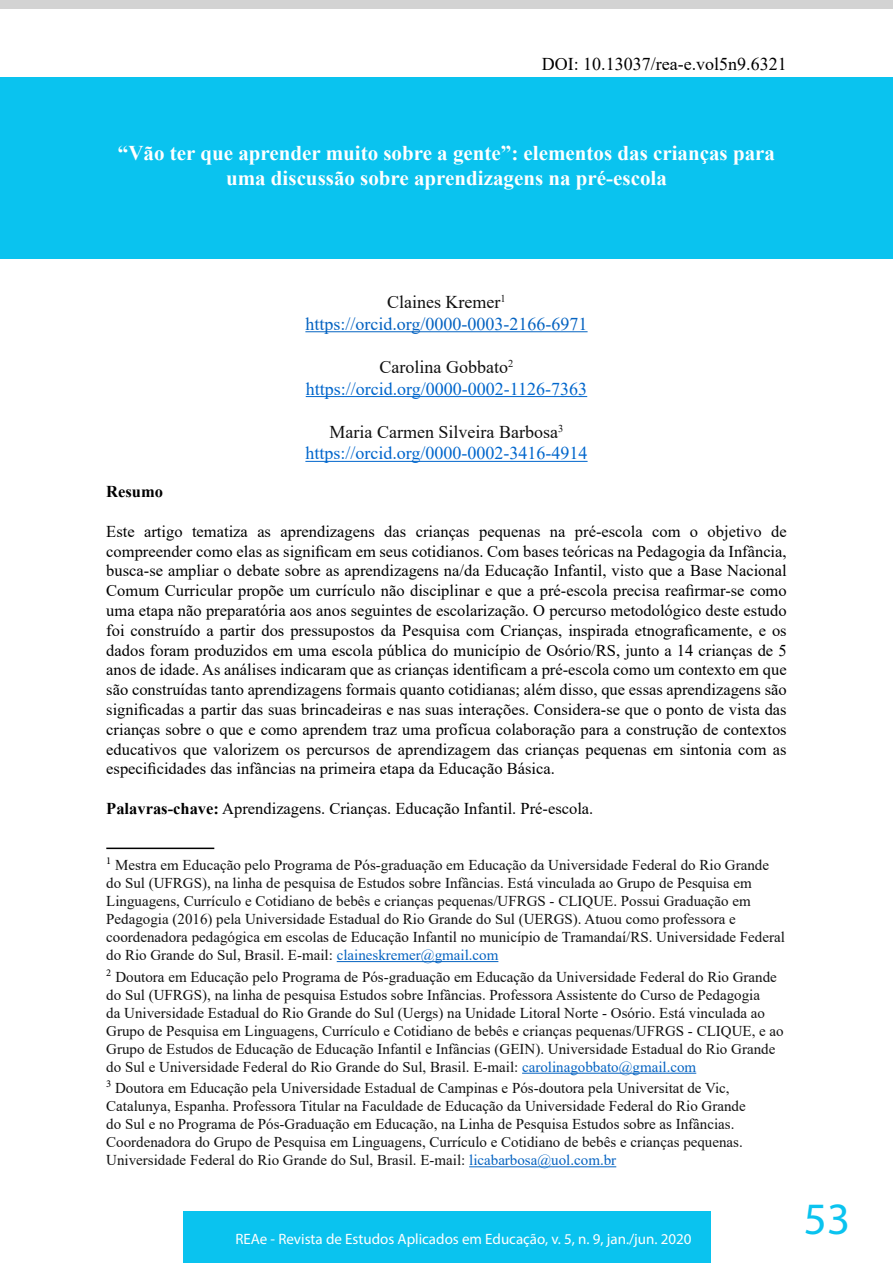
<style>
.page{position:relative;width:893px;height:1263px;background:#fff}
.page>*{position:absolute;margin:0;border:0;box-sizing:border-box;transform-origin:0 0}
.t1{font:45px "Myriad Pro";color:#0ac3ef}
.t2{font:700 21px/25.2px "Times New Roman";color:#fff;text-align:center}
.t3{font:18px/21.6px "Times New Roman";color:#06c;text-align:center}
.t4{font:18px/21.6px "Times New Roman";color:#0563c1;text-align:center}
.t5{font:18px "Times New Roman";color:#000}
.t6{font:16.5px/19.8px "Times New Roman";color:#000;text-align:justify}
.t7{font:700 16.5px "Times New Roman";color:#000}
.t8{font:15px/18px "Times New Roman";color:#111}
.t9{font:15px "Myriad Pro";color:#fff}
.s1{color:#111}
.s2{font-weight:700}
.s3{color:#0563c1}
</style>
<div class="page">
<div style="left:183px;top:1212px;width:527px;height:51px;background:#0ac3ef"></div>
<div style="left:0;top:0;width:893px;height:9px;background:#d3d3d3"></div>
<div style="left:0;top:77px;width:893px;height:182px;background:#0ac3ef"></div>
<hr style="left:305px;top:331px;width:283px;height:1px;background:#0563c1">
<hr style="left:306px;top:396px;width:281px;height:1px;background:#06c">
<hr style="left:305px;top:461px;width:283px;height:1px;background:#06c">
<hr style="left:106px;top:847px;width:108px;height:2px;background:#000">
<hr style="left:337px;top:961px;width:161px;height:1px;background:#0563c1">
<hr style="left:522px;top:1073px;width:174px;height:1px;background:#0563c1">
<hr style="left:469px;top:1166px;width:147px;height:1px;background:#0563c1">
<p class="t5" style="left:542px;top:51px;width:246px">DOI: 10.13037/rea-e.vol5n9.6321</p>
<h2 class="t2" style="left:118px;top:139px;width:658px">“Vão ter que aprender muito sobre a gente”: elementos das crianças para uma discussão sobre aprendizagens na pré-escola</h2>
<p class="t4" style="left:305px;top:291px;width:284px"><span class="s1">Claines Kremer</span><sup>1 </sup>https://orcid.org/0000-0003-2166-6971</p>
<p class="t3" style="left:306px;top:356px;width:283px"><span class="s1">Carolina Gobbato</span><sup>2 </sup>https://orcid.org/0000-0002-1126-7363</p>
<p class="t3" style="left:305px;top:420px;width:284px"><span class="s1">Maria Carmen Silveira Barbosa</span><sup>3 </sup>https://orcid.org/0000-0002-3416-4914</p>
<p class="t7" style="left:106px;top:480px;width:58px">Resumo</p>
<p class="t6" style="left:106px;top:521px;width:682px">Este artigo tematiza as aprendizagens das crianças pequenas na pré-escola com o objetivo de compreender como elas as significam em seus cotidianos. Com bases teóricas na Pedagogia da Infância, busca-se ampliar o debate sobre as aprendizagens na/da Educação Infantil, visto que a Base Nacional Comum Curricular propõe um currículo não disciplinar e que a pré-escola precisa reafirmar-se como uma etapa não preparatória aos anos seguintes de escolarização. O percurso metodológico deste estudo foi construído a partir dos pressupostos da Pesquisa com Crianças, inspirada etnograficamente, e os dados foram produzidos em uma escola pública do município de Osório/RS, junto a 14 crianças de 5 anos de idade. As análises indicaram que as crianças identificam a pré-escola como um contexto em que são construídas tanto aprendizagens formais quanto cotidianas; além disso, que essas aprendizagens são significadas a partir das suas brincadeiras e nas suas interações. Considera-se que o ponto de vista das crianças sobre o que e como aprendem traz uma profícua colaboração para a construção de contextos educativos que valorizem os percursos de aprendizagem das crianças pequenas em sintonia com as especificidades das infâncias na primeira etapa da Educação Básica.</p>
<p class="t6" style="left:106px;top:798px;width:489px"><span class="s2">Palavras-chave:</span> Aprendizagens. Crianças. Educação Infantil. Pré-escola.</p>
<p class="t8" style="left:106px;top:855px;width:680px"><sup>1</sup> Mestra em Educação pelo Programa de Pós-graduação em Educação da Universidade Federal do Rio Grande do Sul (UFRGS), na linha de pesquisa de Estudos sobre Infâncias. Está vinculada ao Grupo de Pesquisa em Linguagens, Currículo e Cotidiano de bebês e crianças pequenas/UFRGS - CLIQUE. Possui Graduação em Pedagogia (2016) pela Universidade Estadual do Rio Grande do Sul (UERGS). Atuou como professora e coordenadora pedagógica em escolas de Educação Infantil no município de Tramandaí/RS. Universidade Federal do Rio Grande do Sul, Brasil. E-mail: <span class="s3">claineskremer@gmail.com</span></p>
<p class="t8" style="left:106px;top:967px;width:679px"><sup>2</sup> Doutora em Educação pelo Programa de Pós-graduação em Educação da Universidade Federal do Rio Grande do Sul (UFRGS), na linha de pesquisa Estudos sobre Infâncias. Professora Assistente do Curso de Pedagogia<br>da Universidade Estadual do Rio Grande do Sul (Uergs) na Unidade Litoral Norte - Osório. Está vinculada ao Grupo de Pesquisa em Linguagens, Currículo e Cotidiano de bebês e crianças pequenas/UFRGS - CLIQUE, e ao Grupo de Estudos de Educação de Educação Infantil e Infâncias (GEIN). Universidade Estadual do Rio Grande do Sul e Universidade Federal do Rio Grande do Sul, Brasil. E-mail: <span class="s3">carolinagobbato@gmail.com</span></p>
<p class="t8" style="left:106px;top:1079px;width:641px"><sup>3</sup> Doutora em Educação pela Universidade Estadual de Campinas e Pós-doutora pela Universitat de Vic, Catalunya, Espanha. Professora Titular na Faculdade de Educação da Universidade Federal do Rio Grande do Sul e no Programa de Pós-Graduação em Educação, na Linha de Pesquisa Estudos sobre as Infâncias.<br>Coordenadora do Grupo de Pesquisa em Linguagens, Currículo e Cotidiano de bebês e crianças pequenas.<br>Universidade Federal do Rio Grande do Sul, Brasil. E-mail: <span class="s3">licabarbosa@uol.com.br</span></p>
<p class="t9" style="left:235px;top:1230px;width:458px">REAe - Revista de Estudos Aplicados em Educação, v. 5, n. 9, jan./jun. 2020</p>
<h1 class="t1" style="left:804px;top:1191px;width:48px">53</h1>
</div>
